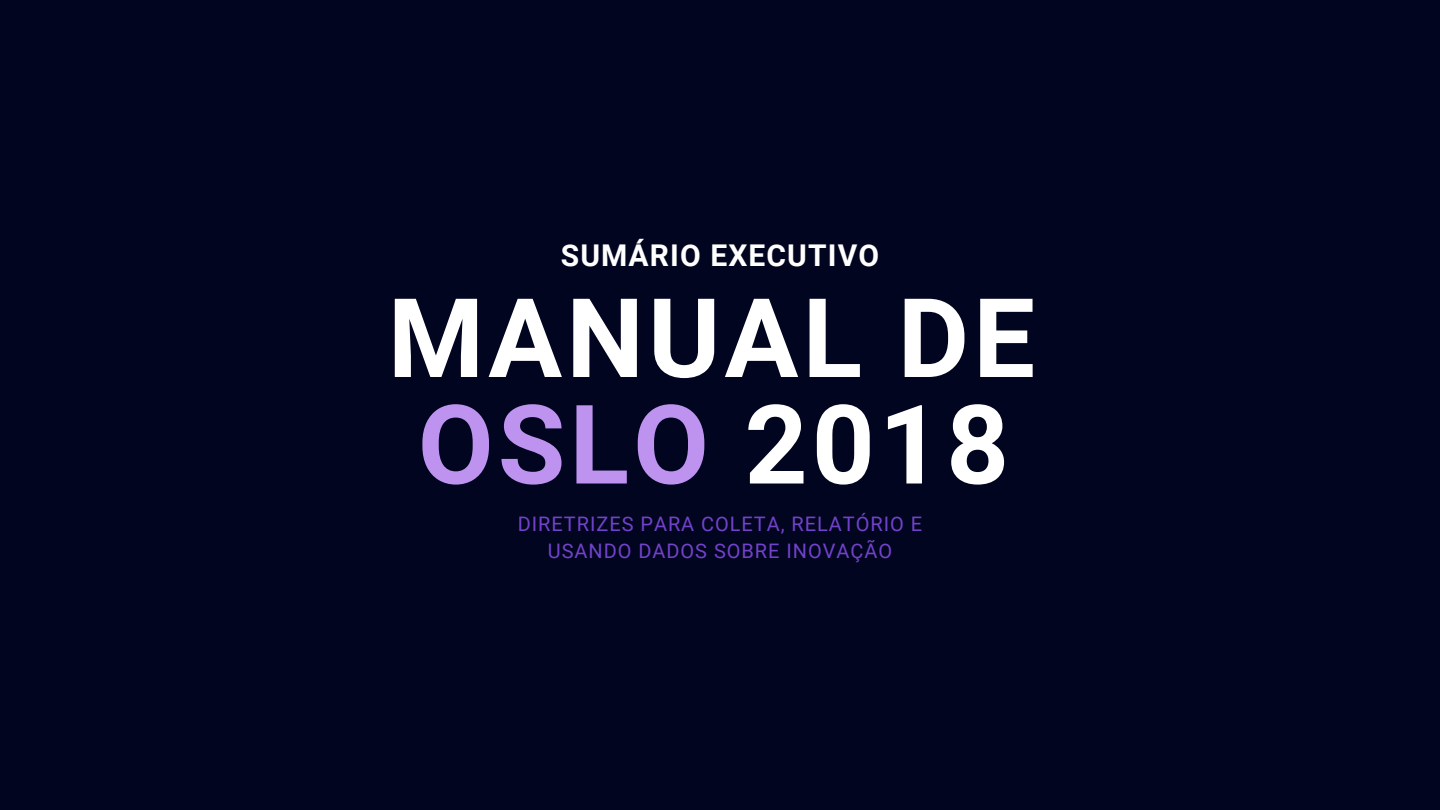
<style>
.page{position:relative;width:1440px;height:810px;background:#020520}
.page>*{position:absolute;margin:0;border:0;box-sizing:border-box;transform-origin:0 0}
.t1{font:700 110px/106.5px "Roboto";letter-spacing:.04em;color:#fff}
.t2{font:700 30px "Roboto";letter-spacing:.04em;color:#fff}
.t3{font:20px/27.8px "Roboto";letter-spacing:.05em;color:#7242cb;text-align:center}
.s1{color:#bd93ef}
</style>
<div class="page">
<h2 class="t2" style="left:561px;top:238px;width:320px">SUMÁRIO EXECUTIVO</h2>
<h1 class="t1" style="left:388px;top:286px;width:649px">MANUAL DE<br><span class="s1">OSLO</span> 2018</h1>
<p class="t3" style="left:518px;top:510px;width:406px">DIRETRIZES PARA COLETA, RELATÓRIO E<br>USANDO DADOS SOBRE INOVAÇÃO</p>
</div>
